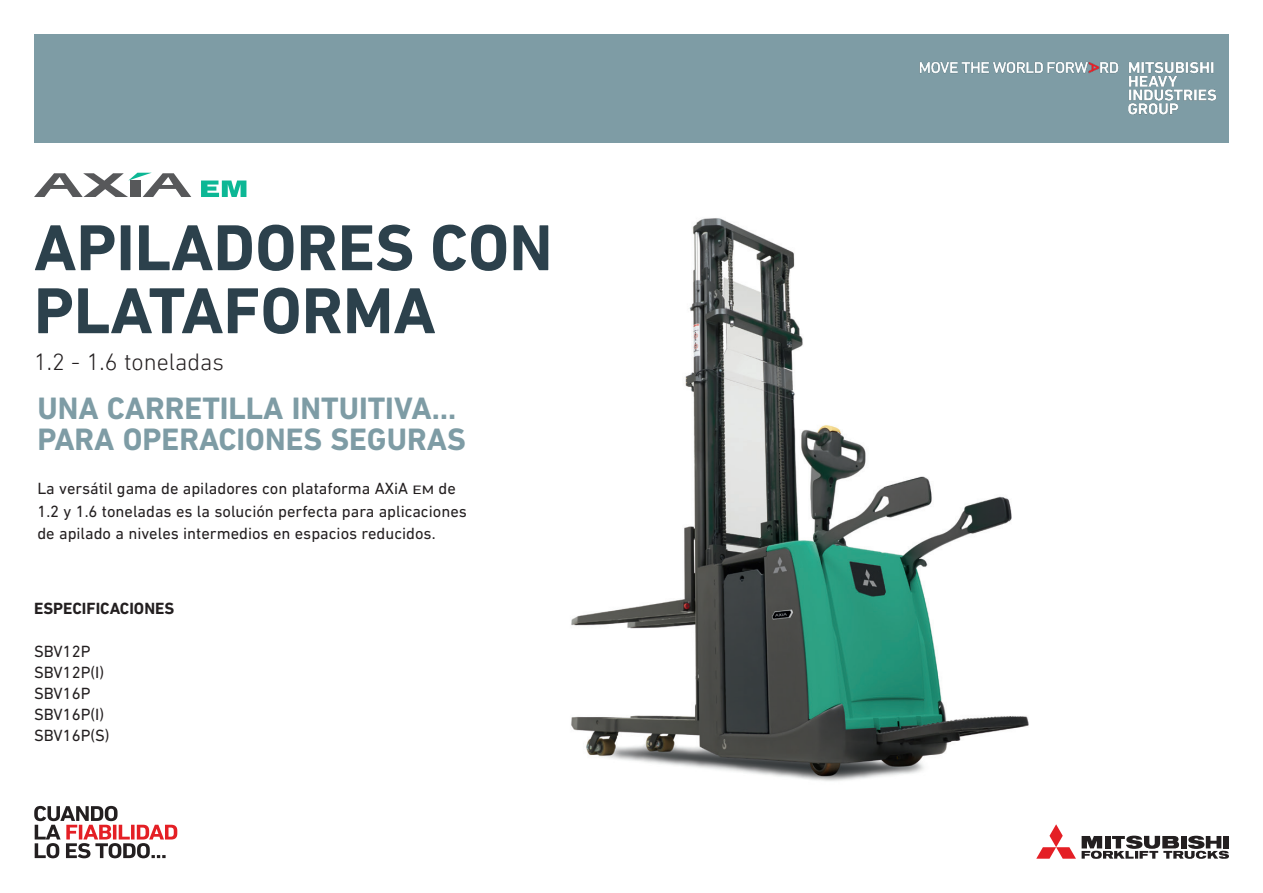
<style>
.page{position:relative;width:1263px;height:893px;background:#fff}
.page>*{position:absolute;margin:0;border:0;box-sizing:border-box;transform-origin:0 0}
.FrontCover_RANGE-NAM{font:700 66px/63px "DIN Next LT Pro";color:#2c414c}
.FrontCover-signature{font:700 31.5px/31.5px "DIN Next LT Pro";color:#7e9ca5}
.FrontCover-Capacity{font:300 24px "DIN Next LT Pro";color:#231f20}
.BODY_BIG_cover_lead{font:16.5px/21px "DIN Next LT Pro";color:#231f20}
.BODY_BIG_cover_lead-2{font:700 16.5px "DIN Next LT Pro";color:#231f20}
.s1{font-size:12.3px}
</style>
<div class="page">
<svg style="left:34px;top:173px;width:157px;height:24px"></svg>
<svg style="left:201px;top:180px;width:45px;height:17px"></svg>
<img style="left:571px;top:218px;width:458px;height:563px">
<svg style="left:1036px;top:824px;width:193px;height:35px"></svg>
<div style="left:34px;top:34px;width:1195px;height:108px;background:#7e9ca5"></div>
<img style="left:920px;top:61px;width:296px;height:54px">
<svg style="left:34px;top:806px;width:143px;height:52px"></svg>
<p class="FrontCover_RANGE-NAM" style="left:34px;top:216px;width:520px">APILADORES CON<br>PLATAFORMA</p>
<p class="FrontCover-Capacity" style="left:34px;top:348px;width:191px">1.2 - 1.6 toneladas</p>
<p class="FrontCover-signature" style="left:37px;top:392px;width:430px">UNA CARRETILLA INTUITIVA…<br>PARA OPERACIONES SEGURAS</p>
<p class="BODY_BIG_cover_lead" style="left:37px;top:477px;width:431px;line-height:22.5px">La versátil gama de apiladores con plataforma AXiA <span class="s1">EM</span> de<br>1.2 y 1.6 toneladas es la solución perfecta para aplicaciones de apilado a niveles intermedios en espacios reducidos.</p>
<p class="BODY_BIG_cover_lead-2" style="left:34px;top:599px;width:142px">ESPECIFICACIONES</p>
<p class="BODY_BIG_cover_lead" style="left:34px;top:641px;width:77px">SBV12P<br>SBV12P(I)<br>SBV16P<br>SBV16P(I)<br>SBV16P(S)</p>
</div>
